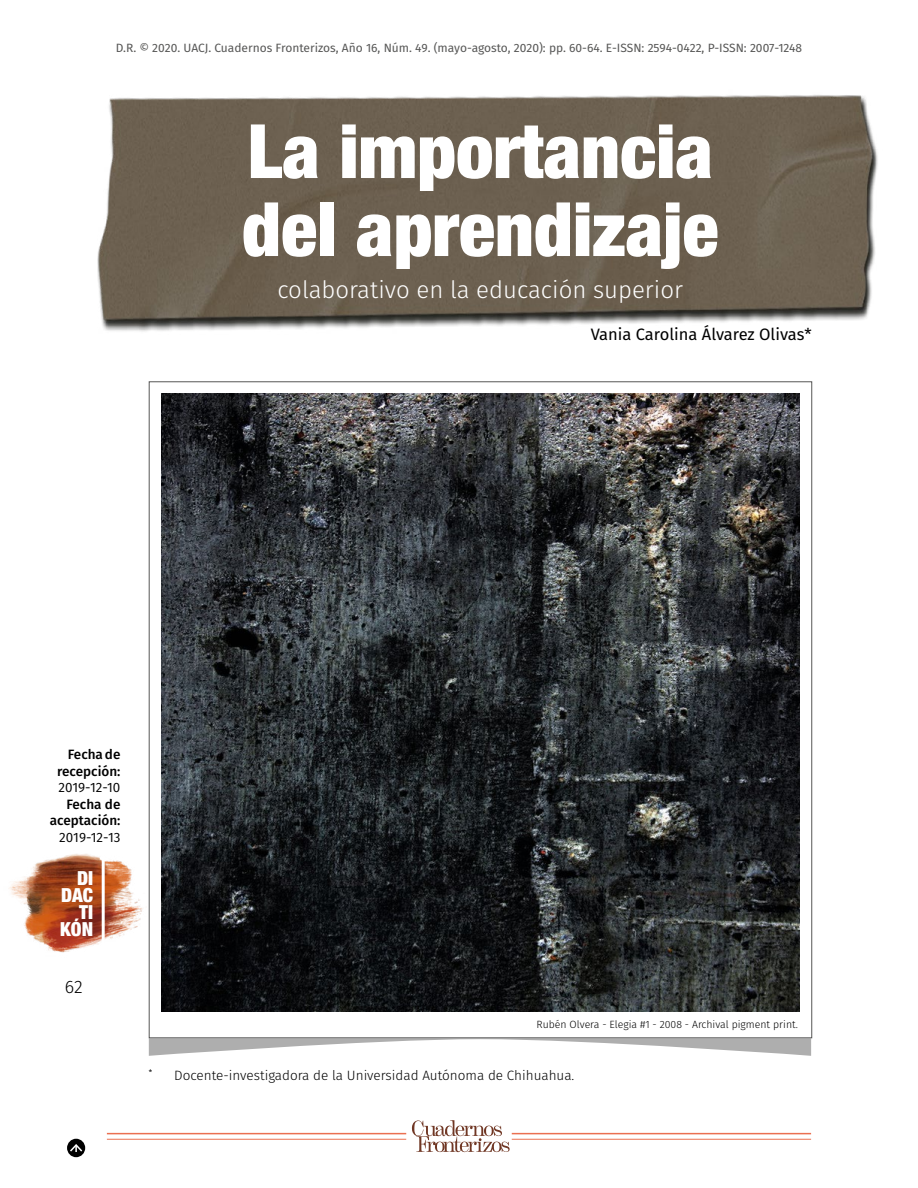
<style>
.page{position:relative;width:918px;height:1188px;background:#fff}
.page>*{position:absolute;margin:0;border:0;box-sizing:border-box;transform-origin:0 0}
.t1{font:900 condensed 75px/78px "Helvetica Neue";color:#fff}
.t2{font:300 24px "Fira Sans";color:#fff}
.t3{font:900 condensed 19.2px/17.2px "Helvetica Neue";color:#fff;text-align:right}
.t4{font:300 18px "Fira Sans";color:#000}
.t5{font:16.5px "Fira Sans";color:#000}
.t6{font:300 13.5px "Fira Sans";color:#000}
.t7{font:500 13.5px/16.5px "Fira Sans";color:#000;text-align:right}
.t8{font:13.5px "Fira Sans";color:#000}
.t9{font:12px "Fira Sans";color:#575756}
.t10{font:300 10.5px "Fira Sans";color:#000}
</style>
<div class="page">
<img style="left:97px;top:95px;width:781px;height:237px">
<img style="left:162px;top:394px;width:637px;height:617px">
<svg style="left:149px;top:1038px;width:662px;height:18px"></svg>
<hr style="left:107px;top:1133px;width:299px;height:1px;background:#eb7051">
<hr style="left:512px;top:1133px;width:299px;height:1px;background:#eb7051">
<hr style="left:107px;top:1139px;width:299px;height:1px;background:#eb7051">
<hr style="left:512px;top:1139px;width:299px;height:1px;background:#eb7051">
<img style="left:9px;top:854px;width:134px;height:88px">
<img style="left:39px;top:855px;width:67px;height:98px">
<svg style="left:412px;top:1120px;width:98px;height:32px"></svg>
<div style="left:67px;top:1139px;width:18px;height:18px;background:#000;border-radius:50%"></div>
<svg style="left:68px;top:1143px;width:16px;height:10px"></svg>
<p class="t9" style="left:116px;top:39px;width:688px">D.R. © 2020. UACJ. Cuadernos Fronterizos, Año 16, Núm. 49. (mayo-agosto, 2020): pp. 60-64. E-ISSN: 2594-0422, P-ISSN: 2007-1248</p>
<h1 class="t1" style="left:242px;top:108px;width:478px">La importancia del aprendizaje</h1>
<h2 class="t2" style="left:277px;top:273px;width:407px">colaborativo en la educación superior</h2>
<h3 class="t5" style="left:591px;top:322px;width:223px">Vania Carolina Álvarez Olivas*</h3>
<p class="t7" style="left:57px;top:746px;width:65px">Fechade recepción:</p>
<p class="t8" style="left:58px;top:778px;width:64px">2019-12-10</p>
<p class="t7" style="left:50px;top:795px;width:72px">Fecha de aceptación:</p>
<p class="t8" style="left:59px;top:828px;width:63px">2019-12-13</p>
<h3 class="t3" style="left:60px;top:868px;width:34px">DI<br>DAC<br>TI<br>KÓN</h3>
<h3 class="t4" style="left:65px;top:974px;width:19px">62</h3>
<p class="t10" style="left:537px;top:1017px;width:263px">Rubén Olvera - Elegia #1 - 2008 - Archival pigment print.</p>
<p class="t6" style="left:149px;top:1066px;width:427px"><sup>*</sup> Docente-investigadora de la Universidad Autónoma de Chihuahua.</p>
</div>
